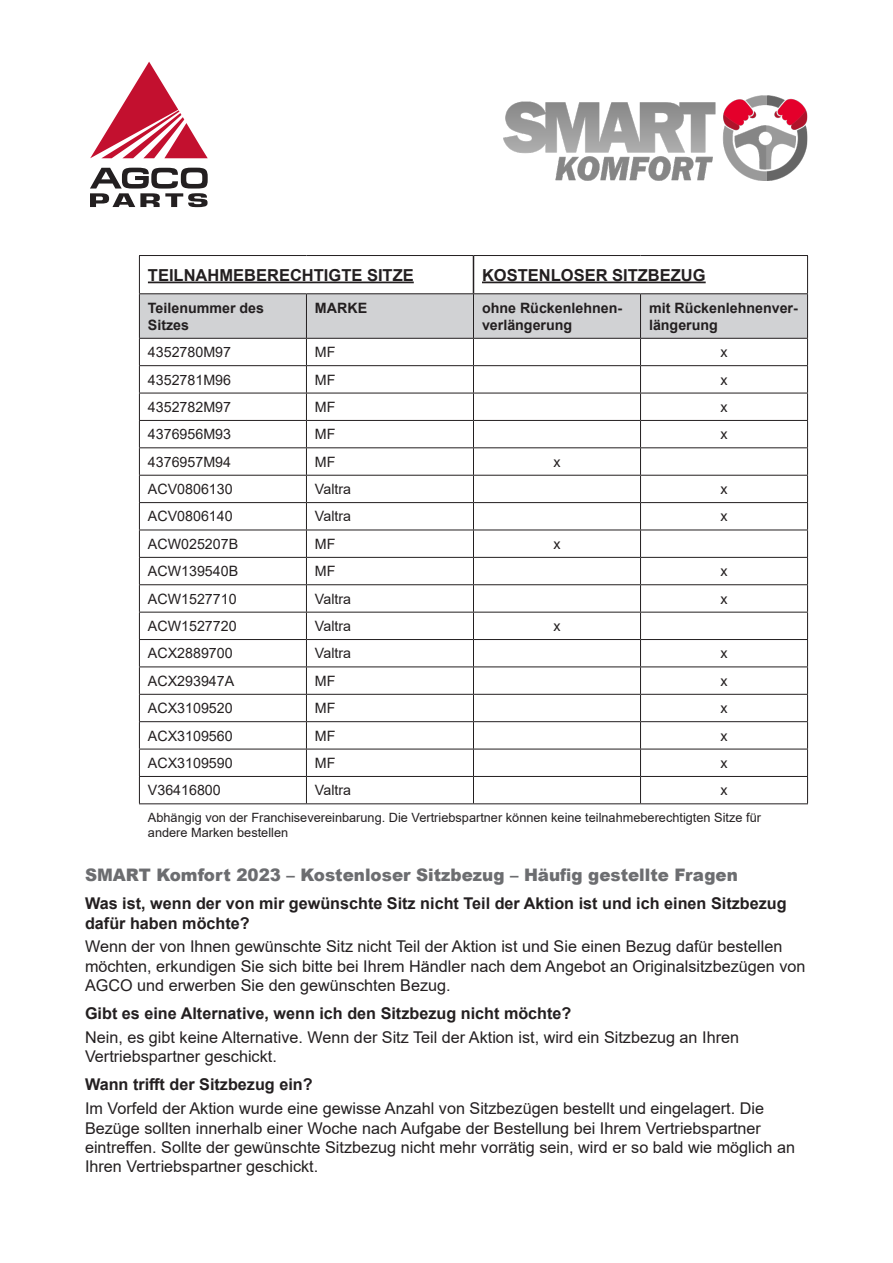
<style>
.page{position:relative;width:893px;height:1263px;background:#fff}
.page>*{position:absolute;margin:0;border:0;box-sizing:border-box;transform-origin:0 0}
.t1{font:900 17.25px "Arial";color:#6c6d70}
.BODY{font:700 16.5px "Arial";color:#231f20}
.BODY-2{font:16.2px/19.5px "Arial";color:#231f20}
.BODY_BOLD{font:700 16.2px/19.5px "Arial";color:#231f20}
.BODY-3{font:14.25px "Arial";color:#231f20}
.BODY-4{font:700 14.25px/17.1px "Arial";color:#231f20}
.BODY-5{font:12.75px/15.3px "Arial";color:#231f20}
</style>
<div class="page">
<svg style="left:90px;top:62px;width:118px;height:96px"></svg>
<svg style="left:90px;top:168px;width:118px;height:39px"></svg>
<img style="left:504px;top:96px;width:304px;height:84px">
<hr style="left:473px;top:256px;width:1px;height:37px;background:#231f20">
<hr style="left:807px;top:256px;width:1px;height:37px;background:#231f20">
<hr style="left:139px;top:255px;width:167px;height:1px;background:#231f20">
<hr style="left:139px;top:256px;width:1px;height:37px;background:#231f20">
<hr style="left:306px;top:255px;width:167px;height:1px;background:#231f20">
<hr style="left:473px;top:255px;width:167px;height:1px;background:#231f20">
<hr style="left:640px;top:255px;width:168px;height:1px;background:#231f20">
<hr style="left:139px;top:293px;width:167px;height:1px;background:#231f20">
<hr style="left:306px;top:293px;width:167px;height:1px;background:#231f20">
<hr style="left:473px;top:293px;width:167px;height:1px;background:#231f20">
<hr style="left:640px;top:293px;width:168px;height:1px;background:#231f20">
<svg style="left:139px;top:294px;width:669px;height:509px"></svg>
<hr style="left:139px;top:803px;width:167px;height:1px;background:#231f20">
<hr style="left:306px;top:803px;width:167px;height:1px;background:#231f20">
<hr style="left:473px;top:803px;width:167px;height:1px;background:#231f20">
<hr style="left:640px;top:803px;width:168px;height:1px;background:#231f20">
<hr style="left:148px;top:282px;width:266px;height:1px;background:#231f20">
<hr style="left:482px;top:282px;width:224px;height:1px;background:#231f20">
<p class="BODY" style="left:148px;top:263px;width:267px">TEILNAHMEBERECHTIGTE SITZE</p>
<p class="BODY" style="left:482px;top:263px;width:225px">KOSTENLOSER SITZBEZUG</p>
<p class="BODY-4" style="left:148px;top:299px;width:118px">Teilenummer des<br>Sitzes</p>
<p class="BODY-4" style="left:315px;top:299px;width:54px">MARKE</p>
<p class="BODY-4" style="left:482px;top:299px;width:142px">ohne Rückenlehnen&shy;verlängerung</p>
<p class="BODY-4" style="left:649px;top:299px;width:150px">mit Rückenlehnenver&shy;längerung</p>
<p class="BODY-3" style="left:148px;top:342px;width:85px">4352780M97</p>
<p class="BODY-3" style="left:315px;top:342px;width:22px">MF</p>
<p class="BODY-3" style="left:720px;top:342px;width:9px">x</p>
<p class="BODY-3" style="left:148px;top:370px;width:85px">4352781M96</p>
<p class="BODY-3" style="left:315px;top:370px;width:22px">MF</p>
<p class="BODY-3" style="left:720px;top:370px;width:9px">x</p>
<p class="BODY-3" style="left:148px;top:397px;width:85px">4352782M97</p>
<p class="BODY-3" style="left:315px;top:397px;width:22px">MF</p>
<p class="BODY-3" style="left:720px;top:397px;width:9px">x</p>
<p class="BODY-3" style="left:148px;top:424px;width:85px">4376956M93</p>
<p class="BODY-3" style="left:315px;top:424px;width:22px">MF</p>
<p class="BODY-3" style="left:720px;top:424px;width:9px">x</p>
<p class="BODY-3" style="left:148px;top:452px;width:85px">4376957M94</p>
<p class="BODY-3" style="left:315px;top:452px;width:22px">MF</p>
<p class="BODY-3" style="left:553px;top:452px;width:9px">x</p>
<p class="BODY-3" style="left:148px;top:479px;width:86px">ACV0806130</p>
<p class="BODY-3" style="left:315px;top:479px;width:38px">Valtra</p>
<p class="BODY-3" style="left:720px;top:479px;width:9px">x</p>
<p class="BODY-3" style="left:148px;top:507px;width:86px">ACV0806140</p>
<p class="BODY-3" style="left:315px;top:507px;width:38px">Valtra</p>
<p class="BODY-3" style="left:720px;top:507px;width:9px">x</p>
<p class="BODY-3" style="left:148px;top:534px;width:92px">ACW025207B</p>
<p class="BODY-3" style="left:315px;top:534px;width:22px">MF</p>
<p class="BODY-3" style="left:553px;top:534px;width:9px">x</p>
<p class="BODY-3" style="left:148px;top:561px;width:92px">ACW139540B</p>
<p class="BODY-3" style="left:315px;top:561px;width:22px">MF</p>
<p class="BODY-3" style="left:720px;top:561px;width:9px">x</p>
<p class="BODY-3" style="left:148px;top:589px;width:90px">ACW1527710</p>
<p class="BODY-3" style="left:315px;top:589px;width:38px">Valtra</p>
<p class="BODY-3" style="left:720px;top:589px;width:9px">x</p>
<p class="BODY-3" style="left:148px;top:616px;width:90px">ACW1527720</p>
<p class="BODY-3" style="left:315px;top:616px;width:38px">Valtra</p>
<p class="BODY-3" style="left:553px;top:616px;width:9px">x</p>
<p class="BODY-3" style="left:148px;top:644px;width:86px">ACX2889700</p>
<p class="BODY-3" style="left:315px;top:644px;width:38px">Valtra</p>
<p class="BODY-3" style="left:720px;top:644px;width:9px">x</p>
<p class="BODY-3" style="left:148px;top:671px;width:88px">ACX293947A</p>
<p class="BODY-3" style="left:315px;top:671px;width:22px">MF</p>
<p class="BODY-3" style="left:720px;top:671px;width:9px">x</p>
<p class="BODY-3" style="left:148px;top:698px;width:86px">ACX3109520</p>
<p class="BODY-3" style="left:315px;top:698px;width:22px">MF</p>
<p class="BODY-3" style="left:720px;top:698px;width:9px">x</p>
<p class="BODY-3" style="left:148px;top:726px;width:86px">ACX3109560</p>
<p class="BODY-3" style="left:315px;top:726px;width:22px">MF</p>
<p class="BODY-3" style="left:720px;top:726px;width:9px">x</p>
<p class="BODY-3" style="left:148px;top:753px;width:86px">ACX3109590</p>
<p class="BODY-3" style="left:315px;top:753px;width:22px">MF</p>
<p class="BODY-3" style="left:720px;top:753px;width:9px">x</p>
<p class="BODY-3" style="left:148px;top:780px;width:74px">V36416800</p>
<p class="BODY-3" style="left:315px;top:780px;width:38px">Valtra</p>
<p class="BODY-3" style="left:720px;top:780px;width:9px">x</p>
<p class="BODY-5" style="left:148px;top:809px;width:615px">Abhängig von der Franchisevereinbarung. Die Vertriebspartner können keine teilnahmeberechtigten Sitze für andere Marken bestellen</p>
<p class="t1" style="left:85px;top:863px;width:654px">SMART Komfort 2023 – Kostenloser Sitzbezug – Häufig gestellte Fragen</p>
<p class="BODY_BOLD" style="left:85px;top:894px;width:703px">Was ist, wenn der von mir gewünschte Sitz nicht Teil der Aktion ist und ich einen Sitzbezug dafür haben möchte?</p>
<p class="BODY-2" style="left:85px;top:937px;width:722px">Wenn der von Ihnen gewünschte Sitz nicht Teil der Aktion ist und Sie einen Bezug dafür bestellen möchten, erkundigen Sie sich bitte bei Ihrem Händler nach dem Angebot an Originalsitzbezügen von<br>AGCO und erwerben Sie den gewünschten Bezug.</p>
<p class="BODY_BOLD" style="left:85px;top:1004px;width:488px">Gibt es eine Alternative, wenn ich den Sitzbezug nicht möchte?</p>
<p class="BODY-2" style="left:85px;top:1027px;width:655px">Nein, es gibt keine Alternative. Wenn der Sitz Teil der Aktion ist, wird ein Sitzbezug an Ihren<br>Vertriebspartner geschickt.</p>
<p class="BODY_BOLD" style="left:85px;top:1075px;width:229px">Wann trifft der Sitzbezug ein?</p>
<p class="BODY-2" style="left:85px;top:1098px;width:712px">Im Vorfeld der Aktion wurde eine gewisse Anzahl von Sitzbezügen bestellt und eingelagert. Die Bezüge sollten innerhalb einer Woche nach Aufgabe der Bestellung bei Ihrem Vertriebspartner eintreffen. Sollte der gewünschte Sitzbezug nicht mehr vorrätig sein, wird er so bald wie möglich an Ihren Vertriebspartner geschickt.</p>
</div>
